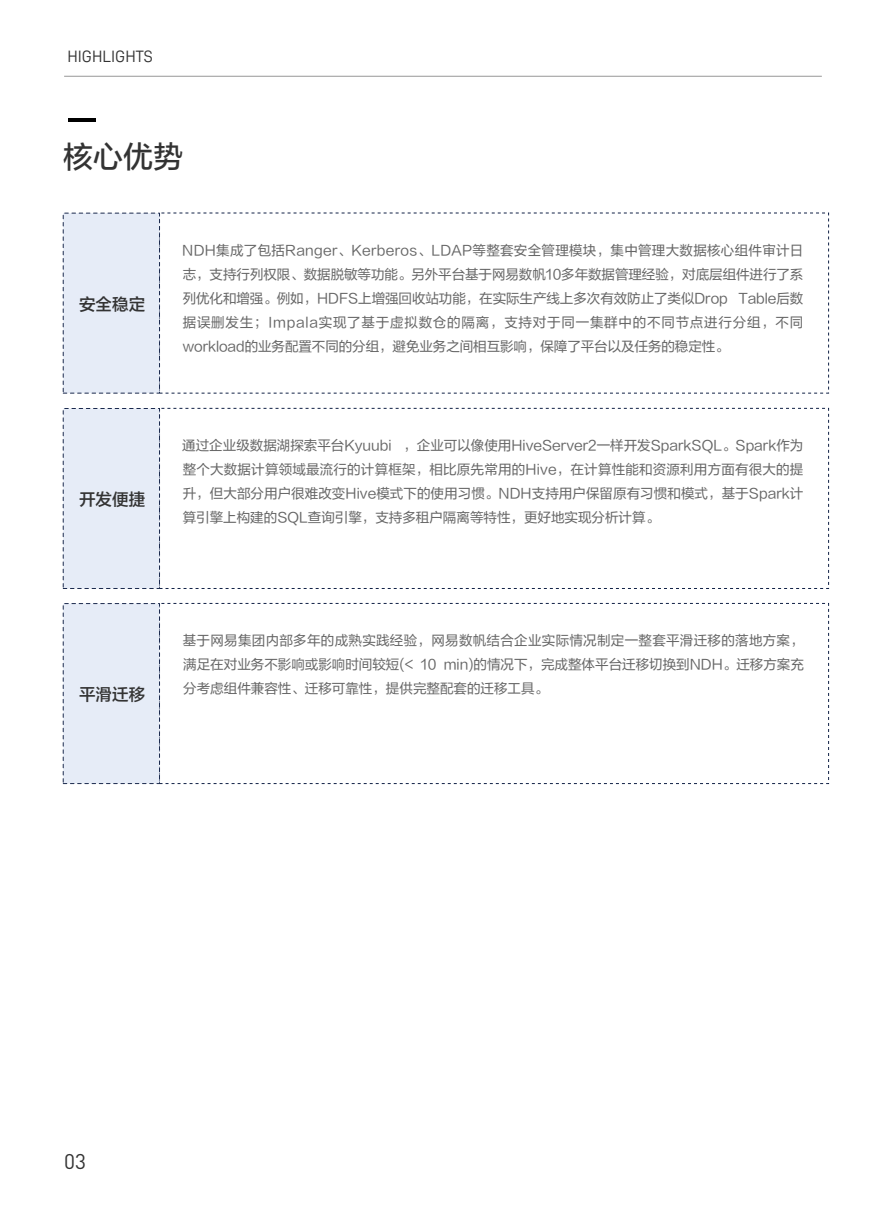
<style>
.page{position:relative;width:894px;height:1213px;background:#fff}
.page>*{position:absolute;margin:0;border:0;box-sizing:border-box;transform-origin:0 0}
.t1{font:30px "FZLTZHUNHJW GB1 0";color:#333}
.t2{font:21px "DIN";color:#333}
.t3{font:16.5px "FZLTZHJW GB1 0";color:#333}
.t4{font:16.5px "D DIN";color:#333}
.t5{font:13.5px/24px "FZLTHJW GB1 0";color:#666;text-align:justify}
.t6{font:13.5px/24px "FZLTHJW GB1 0";letter-spacing:.02em;color:#666}
</style>
<div class="page">
<hr style="left:68px;top:118px;width:27px;height:3px;background:#000">
<hr style="left:64px;top:76px;width:757px;height:1px;background:#979797">
<div style="left:63px;top:213px;width:97px;height:180px;background:#e6ecf7;border:1px dashed #1a294d"></div>
<div style="left:63px;top:408px;width:97px;height:180px;background:#e6ecf7;border:1px dashed #1a294d"></div>
<div style="left:63px;top:603px;width:97px;height:180px;background:#e6ecf7;border:1px dashed #1a294d"></div>
<p class="t4" style="left:67px;top:48px;width:87px">HIGHLIGHTS</p>
<h1 class="t1" style="left:63px;top:142px;width:121px">核心优势</h1>
<p class="t3" style="left:79px;top:296px;width:67px">安全稳定</p>
<p class="t3" style="left:79px;top:490px;width:67px">开发便捷</p>
<p class="t5" style="left:182px;top:238px;width:622px">NDH集成了包括Ranger、Kerberos、LDAP等整套安全管理模块，集中管理大数据核心组件审计日志，支持行列权限、数据脱敏等功能。另外平台基于网易数帆10多年数据管理经验，对底层组件进行了系列优化和增强。例如，HDFS上增强回收站功能，在实际生产线上多次有效防止了类似Drop Table后数据误删发生；Impala实现了基于虚拟数仓的隔离，支持对于同一集群中的不同节点进行分组，不同workload的业务配置不同的分组，避免业务之间相互影响，保障了平台以及任务的稳定性。</p>
<p class="t5" style="left:182px;top:433px;width:622px">通过企业级数据湖探索平台Kyuubi ，企业可以像使用HiveServer2一样开发SparkSQL。Spark作为整个大数据计算领域最流行的计算框架，相比原先常用的Hive，在计算性能和资源利用方面有很大的提升，但大部分用户很难改变Hive模式下的使用习惯。NDH支持用户保留原有习惯和模式，基于Spark计算引擎上构建的SQL查询引擎，支持多租户隔离等特性，更好地实现分析计算。</p>
<p class="t6" style="left:183px;top:628px;width:622px">基于网易集团内部多年的成熟实践经验，网易数帆结合企业实际情况制定一整套平滑迁移的落地方案，满足在对业务不影响或影响时间较短(&lt; 10 min)的情况下，完成整体平台迁移切换到NDH。迁移方案充</p>
<p class="t3" style="left:79px;top:685px;width:67px">平滑迁移</p>
<p class="t5" style="left:183px;top:676px;width:366px">分考虑组件兼容性、迁移可靠性，提供完整配套的迁移工具。</p>
<h2 class="t2" style="left:64px;top:1154px;width:23px">03</h2>
</div>
